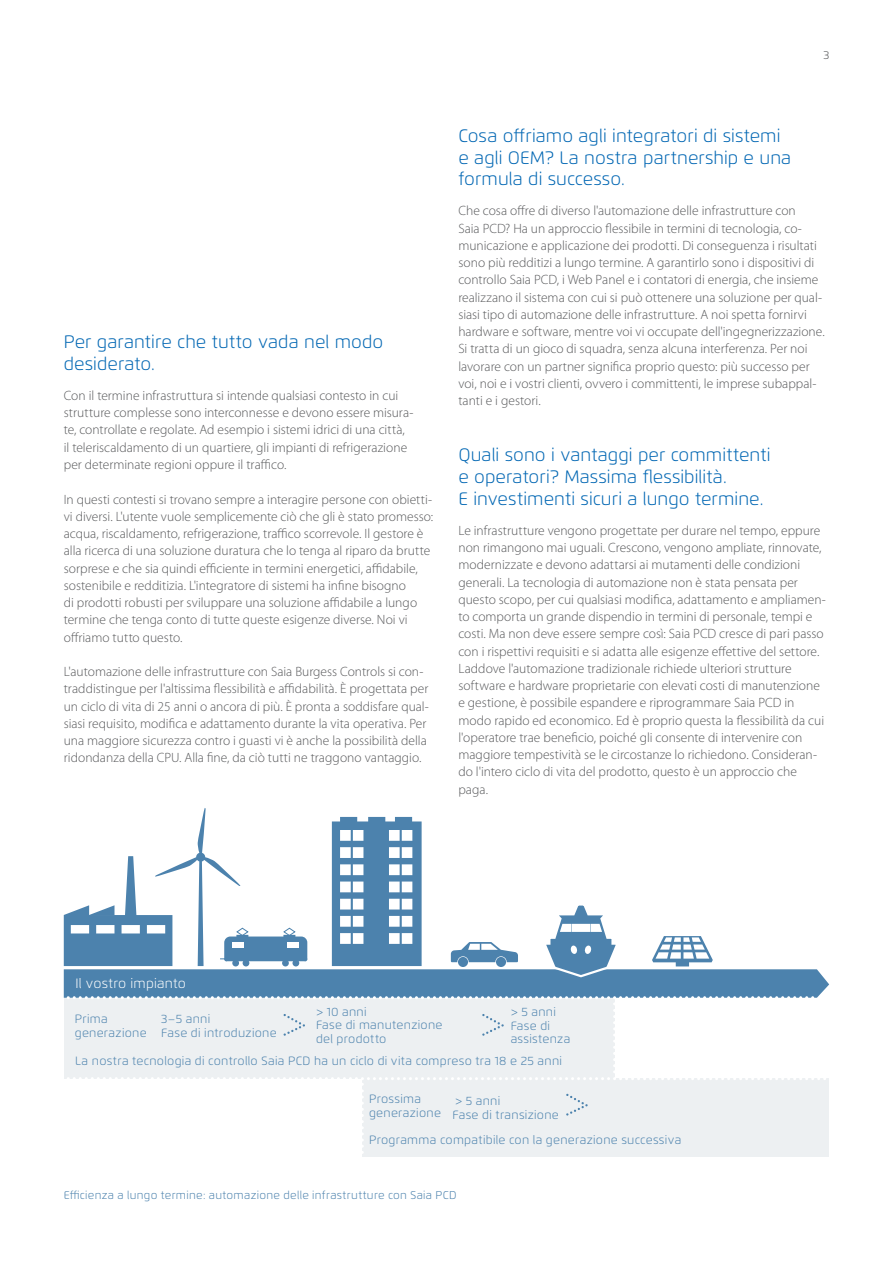
<style>
.page{position:relative;width:893px;height:1263px;background:#fff}
.page>*{position:absolute;margin:0;border:0;box-sizing:border-box;transform-origin:0 0}
.t1{font:300 18px/21.8px "Flexo";letter-spacing:.005em;color:#0166b3}
.t2{font:300 13.5px/17.2px "Myriad Pro";color:#57585a}
.t3{font:300 13.5px "Flexo";letter-spacing:.015em;color:#fff}
.t4{font:300 12px/13.5px "Flexo";letter-spacing:.02em;color:#4c82ad}
.t5{font:300 11.25px "Flexo";letter-spacing:.025em;color:#4c82ad}
.t6{font:300 11.25px "Flexo";color:#57585a}
</style>
<div class="page">
<div style="left:362px;top:1079px;width:467px;height:78px;background:#edf0f2"></div>
<svg style="left:64px;top:808px;width:765px;height:346px"></svg>
<p class="t6" style="left:823px;top:48px;width:7px">3</p>
<h1 class="t1" style="left:64px;top:331px;width:321px">Per garantire che tutto vada nel modo desiderato.</h1>
<p class="t2" style="left:64px;top:387px;width:351px">Con il termine infrastruttura si intende qualsiasi contesto in cui strutture complesse sono interconnesse e devono essere misura&shy;te, controllate e regolate. Ad esempio i sistemi idrici di una città, il teleriscaldamento di un quartiere, gli impianti di refrigerazione per determinate regioni oppure il traffico.</p>
<p class="t2" style="left:64px;top:490px;width:371px">In questi contesti si trovano sempre a interagire persone con obietti&shy;vi diversi. L'utente vuole semplicemente ciò che gli è stato promesso: acqua, riscaldamento, refrigerazione, traffico scorrevole. Il gestore è alla ricerca di una soluzione duratura che lo tenga al riparo da brutte sorprese e che sia quindi efficiente in termini energetici, affidabile, sostenibile e redditizia. L'integratore di sistemi ha infine bisogno<br>di prodotti robusti per sviluppare una soluzione affidabile a lungo termine che tenga conto di tutte queste esigenze diverse. Noi vi offriamo tutto questo.</p>
<p class="t2" style="left:64px;top:663px;width:367px">L'automazione delle infrastrutture con Saia Burgess Controls si con&shy;traddistingue per l'altissima flessibilità e affidabilità. È progettata per un ciclo di vita di 25 anni o ancora di più. È pronta a soddisfare qual&shy;siasi requisito, modifica e adattamento durante la vita operativa. Per una maggiore sicurezza contro i guasti vi è anche la possibilità della ridondanza della CPU. Alla fine, da ciò tutti ne traggono vantaggio.</p>
<h1 class="t1" style="left:458px;top:125px;width:334px">Cosa offriamo agli integratori di sistemi e agli OEM? La nostra partnership e una formula di successo.</h1>
<p class="t2" style="left:458px;top:202px;width:368px">Che cosa offre di diverso l'automazione delle infrastrutture con<br>Saia PCD? Ha un approccio flessibile in termini di tecnologia, co&shy;municazione e applicazione dei prodotti. Di conseguenza i risultati sono più redditizi a lungo termine. A garantirlo sono i dispositivi di controllo Saia PCD, i Web Panel e i contatori di energia, che insieme realizzano il sistema con cui si può ottenere una soluzione per qual&shy;siasi tipo di automazione delle infrastrutture. A noi spetta fornirvi hardware e software, mentre voi vi occupate dell'ingegnerizzazione.<br>Si tratta di un gioco di squadra, senza alcuna interferenza. Per noi lavorare con un partner significa proprio questo: più successo per voi, noi e i vostri clienti, ovvero i committenti, le imprese subappal&shy;tanti e i gestori.</p>
<h1 class="t1" style="left:458px;top:444px;width:314px">Quali sono i vantaggi per committenti e operatori? Massima flessibilità.<br>E investimenti sicuri a lungo termine.</h1>
<p class="t2" style="left:458px;top:522px;width:369px">Le infrastrutture vengono progettate per durare nel tempo, eppure non rimangono mai uguali. Crescono, vengono ampliate, rinnovate, modernizzate e devono adattarsi ai mutamenti delle condizioni generali. La tecnologia di automazione non è stata pensata per questo scopo, per cui qualsiasi modifica, adattamento e ampliamen&shy;to comporta un grande dispendio in termini di personale, tempi e costi. Ma non deve essere sempre così: Saia PCD cresce di pari passo con i rispettivi requisiti e si adatta alle esigenze effettive del settore.<br>Laddove l'automazione tradizionale richiede ulteriori strutture software e hardware proprietarie con elevati costi di manutenzione e gestione, è possibile espandere e riprogrammare Saia PCD in modo rapido ed economico. Ed è proprio questa la flessibilità da cui l'operatore trae beneficio, poiché gli consente di intervenire con maggiore tempestività se le circostanze lo richiedono. Consideran&shy;do l'intero ciclo di vita del prodotto, questo è un approccio che paga.</p>
<p class="t3" style="left:75px;top:975px;width:112px">Il vostro impianto</p>
<p class="t4" style="left:75px;top:1012px;width:73px">Prima generazione</p>
<p class="t4" style="left:161px;top:1012px;width:117px">3–5 anni<br>Fase di introduzione</p>
<p class="t4" style="left:316px;top:1005px;width:128px">&gt; 10 anni<br>Fase di manutenzione del prodotto</p>
<p class="t4" style="left:511px;top:1005px;width:61px">&gt; 5 anni<br>Fase di assistenza</p>
<p class="t4" style="left:75px;top:1054px;width:488px">La nostra tecnologia di controllo Saia PCD ha un ciclo di vita compreso tra 18 e 25 anni</p>
<p class="t4" style="left:369px;top:1092px;width:73px">Prossima generazione</p>
<p class="t4" style="left:453px;top:1094px;width:108px">&gt; 5 anni<br>Fase di transizione</p>
<p class="t4" style="left:369px;top:1133px;width:314px">Programma compatibile con la generazione successiva</p>
<p class="t5" style="left:64px;top:1188px;width:394px">Efficienza a lungo termine: automazione delle infrastrutture con Saia PCD</p>
</div>
